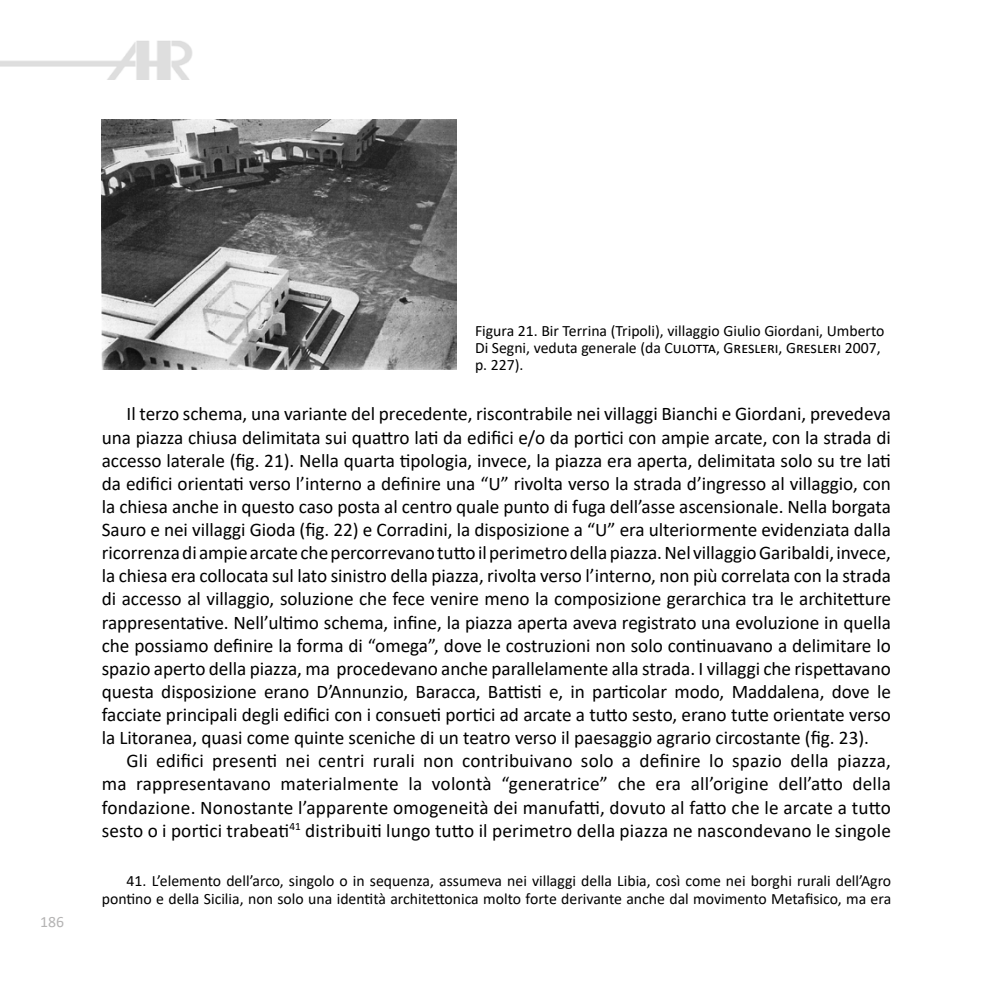
<style>
.page{position:relative;width:993px;height:993px;background:#fff}
.page>*{position:absolute;margin:0;border:0;box-sizing:border-box;transform-origin:0 0}
.t1{font:19.25px/23.1px "Calibri";letter-spacing:-.005em;color:#000;text-align:justify}
.t2{font:15.75px/17.2px "Calibri";color:#000;text-align:right}
.t3{font:15.75px "Calibri";color:#b5b4b4}
</style>
<div class="page">
<img style="left:0;top:40px;width:193px;height:39px">
<img style="left:102px;top:119px;width:355px;height:251px">
<p class="t3" style="left:40px;top:910px;width:25px">186</p>
<p class="t2" style="left:475px;top:321px;width:411px;text-align:left">Figura 21. Bir Terrina (Tripoli), villaggio Giulio Giordani, Umberto<br>Di Segni, veduta generale (da Culotta, Gresleri, Gresleri 2007, p. 227).</p>
<p class="t1" style="left:102px;top:402px;width:790px;text-indent:25px">Il terzo schema, una variante del precedente, riscontrabile nei villaggi Bianchi e Giordani, prevedeva una piazza chiusa delimitata sui quattro lati da edifici e/o da portici con ampie arcate, con la strada di accesso laterale (fig. 21). Nella quarta tipologia, invece, la piazza era aperta, delimitata solo su tre lati da edifici orientati verso l’interno a definire una “U” rivolta verso la strada d’ingresso al villaggio, con la chiesa anche in questo caso posta al centro quale punto di fuga dell’asse ascensionale. Nella borgata Sauro e nei villaggi Gioda (fig. 22) e Corradini, la disposizione a “U” era ulteriormente evidenziata dalla ricorrenza di ampie arcate che percorrevano tutto il perimetro della piazza. Nel villaggio Garibaldi, invece, la chiesa era collocata sul lato sinistro della piazza, rivolta verso l’interno, non più correlata con la strada di accesso al villaggio, soluzione che fece venire meno la composizione gerarchica tra le architetture rappresentative. Nell’ultimo schema, infine, la piazza aperta aveva registrato una evoluzione in quella che possiamo definire la forma di “omega”, dove le costruzioni non solo continuavano a delimitare lo spazio aperto della piazza, ma procedevano anche parallelamente alla strada. I villaggi che rispettavano questa disposizione erano D’Annunzio, Baracca, Battisti e, in particolar modo, Maddalena, dove le facciate principali degli edifici con i consueti portici ad arcate a tutto sesto, erano tutte orientate verso la Litoranea, quasi come quinte sceniche di un teatro verso il paesaggio agrario circostante (fig. 23).</p>
<p class="t1" style="left:102px;top:748px;width:790px;text-indent:25px">Gli edifici presenti nei centri rurali non contribuivano solo a definire lo spazio della piazza, ma rappresentavano materialmente la volontà “generatrice” che era all’origine dell’atto della fondazione. Nonostante l’apparente omogeneità dei manufatti, dovuto al fatto che le arcate a tutto sesto o i portici trabeati<sup>41</sup> distribuiti lungo tutto il perimetro della piazza ne nascondevano le singole</p>
<p class="t2" style="left:102px;top:871px;width:790px">41. L’elemento dell’arco, singolo o in sequenza, assumeva nei villaggi della Libia, così come nei borghi rurali dell’Agro pontino e della Sicilia, non solo una identità architettonica molto forte derivante anche dal movimento Metafisico, ma era</p>
</div>
